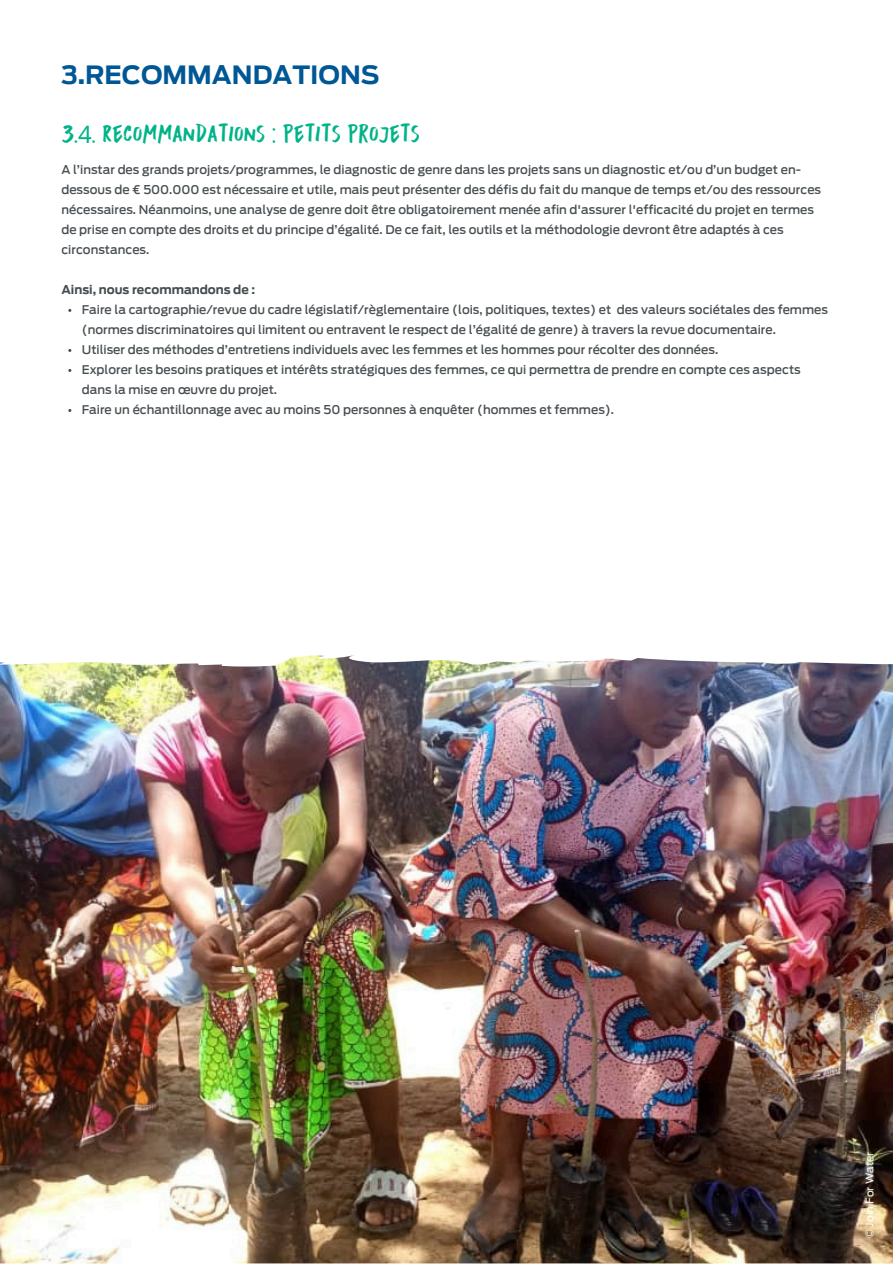
<style>
.page{position:relative;width:894px;height:1264px;background:#fff}
.page>*{position:absolute;margin:0;border:0;box-sizing:border-box;transform-origin:0 0}
.t1{font:700 25.2px "Antenna";color:#005795}
.t2{font:24px "DK Buntaro";color:#00b388}
.t3{font:500 12px/20px "Antenna";color:#464d50}
.t4{font:700 12px "Antenna";color:#464d50}
.t5{font:10.5px "Antenna";color:#fff}
.s1{font-family:"Noto Sans"}
</style>
<div class="page">
<img style="left:0;top:655px;width:892px;height:608px">
<h1 class="t1" style="left:61px;top:64px;width:319px">3.RECOMMANDATIONS</h1>
<p class="t2" style="left:61px;top:121px;width:360px">3.<span class="s1">4</span>. RECOMMANDATIONS : PETITS PROJETS</p>
<h3 class="t3" style="left:61px;top:160px;width:761px">A l’instar des grands projets/programmes, le diagnostic de genre dans les projets sans un diagnostic et/ou d’un budget en&shy;dessous de € 500.000 est nécessaire et utile, mais peut présenter des défis du fait du manque de temps et/ou des ressources nécessaires. Néanmoins, une analyse de genre doit être obligatoirement menée afin d'assurer l'efficacité du projet en termes de prise en compte des droits et du principe d’égalité. De ce fait, les outils et la méthodologie devront être adaptés à ces circonstances.</h3>
<p class="t4" style="left:61px;top:284px;width:195px">Ainsi, nous recommandons de :</p>
<p class="t3" style="left:82px;top:300px;width:747px">Faire la cartographie/revue du cadre législatif/règlementaire (lois, politiques, textes) et des valeurs sociétales des femmes (normes discriminatoires qui limitent ou entravent le respect de l’égalité de genre) à travers la revue documentaire.</p>
<p class="t3" style="left:82px;top:340px;width:637px">Utiliser des méthodes d’entretiens individuels avec les femmes et les hommes pour récolter des données.</p>
<p class="t3" style="left:82px;top:360px;width:720px">Explorer les besoins pratiques et intérêts stratégiques des femmes, ce qui permettra de prendre en compte ces aspects dans la mise en œuvre du projet.</p>
<p class="t3" style="left:82px;top:400px;width:533px">Faire un échantillonnage avec au moins 50 personnes à enquêter (hommes et femmes).</p>
<h4 class="t5" style="left:865px;top:1237px;width:87px;rotate:-90deg">© Join For Water</h4>
</div>
